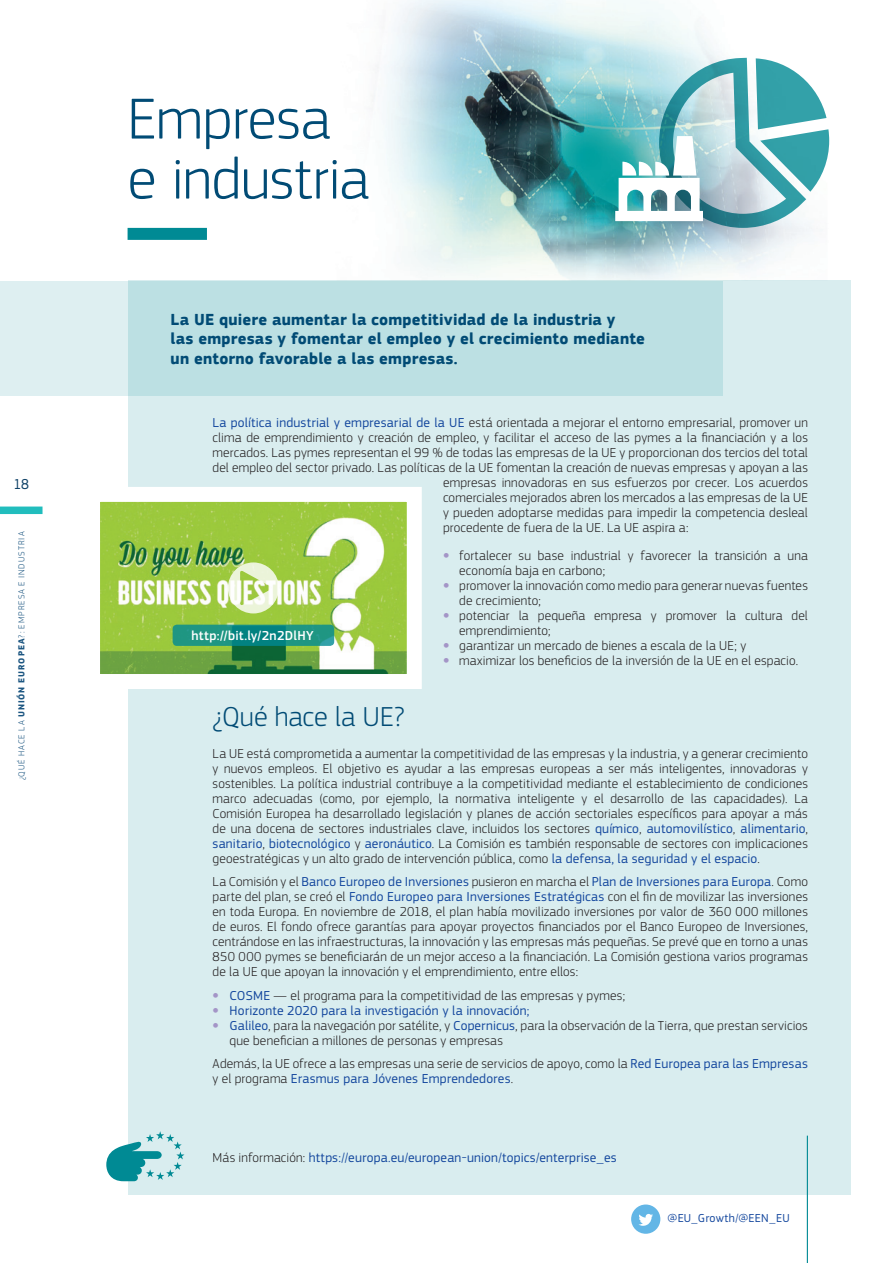
<style>
.page{position:relative;width:893px;height:1263px;background:#fff}
.page>*{position:absolute;margin:0;border:0;box-sizing:border-box;transform-origin:0 0}
.Titre{font:300 60px/60px "EC Square Sans Pro";letter-spacing:-.005em;color:#014b75}
.Sous-titre_texte{font:300 28.5px "EC Square Sans Pro";color:#014b75}
.Introduction{font:700 16.5px/19.5px "EC Square Sans Pro";letter-spacing:.01em;color:#014b75}
.t1{font:15px "EC Square Sans Pro";color:#114368;scale:.95 1}
._02_Texte_KL{font:300 13.5px/15px "EC Square Sans Pro";letter-spacing:.01em;color:#231f20}
._02_Texte_KL-2{font:13.5px "EC Square Sans Pro";letter-spacing:.015em;color:#15489e}
.folio_number{font:500 13.5px "EC Square Sans Pro";letter-spacing:.015em;color:#fff}
._02_Texte_KL-3{font:12px "EC Square Sans Pro";letter-spacing:.02em;color:#15489e}
.t2{font:300 9px "EC Square Sans Pro";letter-spacing:.115em;color:#1c5681}
.s1{font-weight:700}
.s2{font-weight:400;color:#15489e}
.s3{font-size:7.5px;color:#a495c7}
.s4{font-weight:300;font-size:7.5px;color:#a495c7}
.s5{font-weight:300;color:#231f20}
</style>
<div class="page">
<div style="left:128px;top:281px;width:722px;height:914px;background:#d9edef"></div>
<svg style="left:0;top:281px;width:723px;height:114px;background:#c2e2e5"></svg>
<img style="left:313px;top:0;width:516px;height:281px">
<svg style="left:615px;top:58px;width:214px;height:170px"></svg>
<svg style="left:106px;top:1131px;width:78px;height:50px"></svg>
<div style="left:128px;top:228px;width:79px;height:12px;background:#008a94"></div>
<svg style="left:631px;top:1204px;width:29px;height:30px"></svg>
<hr style="left:807px;top:1135px;width:1px;height:128px;background:#008a94">
<svg style="left:100px;top:487px;width:322px;height:202px;background:#b2d27f"></svg>
<svg style="left:228px;top:562px;width:51px;height:51px;background:#d4e6ae"></svg>
<svg style="left:173px;top:625px;width:161px;height:21px;background:#169082"></svg>
<div style="left:0;top:506px;width:43px;height:8px;background:#21bdbd"></div>
<p class="t1" style="left:13px;top:475px;width:18px">18</p>
<p class="t2" style="left:16px;top:780px;width:249px;rotate:-90deg">¿QUÉ HACE LA <span class="s1">UNIÓN EUROPEA</span>?: Empresa e industria</p>
<p class="Titre" style="left:128px;top:88px;width:243px">Empresa e industria</p>
<p class="Introduction" style="left:171px;top:310px;width:476px">La UE quiere aumentar la competitividad de la industria y<br>las empresas y fomentar el empleo y el crecimiento mediante un entorno favorable a las empresas.</p>
<p class="_02_Texte_KL" style="left:213px;top:415px;width:597px"><span class="s2">La política industrial y empresarial de la UE</span> está orientada a mejorar el entorno empresarial, promover un</p>
<p class="_02_Texte_KL" style="left:213px;top:430px;width:597px">clima de emprendimiento y creación de empleo, y facilitar el acceso de las pymes a la financiación y a los</p>
<p class="_02_Texte_KL" style="left:213px;top:445px;width:597px">mercados. Las pymes representan el 99 % de todas las empresas de la UE y proporcionan dos tercios del total</p>
<p class="_02_Texte_KL" style="left:213px;top:460px;width:597px">del empleo del sector privado. Las políticas de la UE fomentan la creación de nuevas empresas y apoyan a las</p>
<p class="_02_Texte_KL" style="left:443px;top:475px;width:366px">empresas innovadoras en sus esfuerzos por crecer. Los acuerdos</p>
<p class="_02_Texte_KL" style="left:443px;top:490px;width:366px">comerciales mejorados abren los mercados a las empresas de la UE</p>
<p class="_02_Texte_KL" style="left:443px;top:505px;width:366px">y pueden adoptarse medidas para impedir la competencia desleal</p>
<p class="_02_Texte_KL" style="left:443px;top:520px;width:247px">procedente de fuera de la UE. La UE aspira a:</p>
<p class="_02_Texte_KL" style="left:459px;top:548px;width:350px;text-indent:-16px"><span class="s3">●</span> fortalecer su base industrial y favorecer la transición a una economía baja en carbono;</p>
<p class="_02_Texte_KL" style="left:459px;top:578px;width:350px;text-indent:-16px"><span class="s3">●</span> promover la innovación como medio para generar nuevas fuentes de crecimiento;</p>
<p class="_02_Texte_KL" style="left:459px;top:608px;width:350px;text-indent:-16px"><span class="s3">●</span> potenciar la pequeña empresa y promover la cultura del emprendimiento;</p>
<p class="_02_Texte_KL" style="left:443px;top:638px;width:305px"><span class="s3">●</span> garantizar un mercado de bienes a escala de la UE; y</p>
<p class="_02_Texte_KL" style="left:443px;top:653px;width:357px"><span class="s3">●</span> maximizar los beneficios de la inversión de la UE en el espacio.</p>
<p class="folio_number" style="left:192px;top:628px;width:124px">http://bit.ly/2n2DlHY</p>
<p class="Sous-titre_texte" style="left:213px;top:700px;width:193px">¿Qué hace la UE?</p>
<p class="_02_Texte_KL" style="left:213px;top:746px;width:597px;text-align:justify">La UE está comprometida a aumentar la competitividad de las empresas y la industria, y a generar crecimiento y nuevos empleos. El objetivo es ayudar a las empresas europeas a ser más inteligentes, innovadoras y sostenibles. La política industrial contribuye a la competitividad mediante el establecimiento de condiciones marco adecuadas (como, por ejemplo, la normativa inteligente y el desarrollo de las capacidades). La Comisión Europea ha desarrollado legislación y planes de acción sectoriales específicos para apoyar a más de una docena de sectores industriales clave, incluidos los sectores <span class="s2">químico</span>, <span class="s2">automovilístico</span>, <span class="s2">alimentario</span>, <span class="s2">sanitario</span>, <span class="s2">biotecnológico</span> y <span class="s2">aeronáutico</span>. La Comisión es también responsable de sectores con implicaciones geoestratégicas y un alto grado de intervención pública, como <span class="s2">la defensa, la seguridad y el espacio</span>.</p>
<p class="_02_Texte_KL" style="left:213px;top:874px;width:597px;text-align:justify">La Comisión y el <span class="s2">Banco Europeo de Inversiones</span> pusieron en marcha el <span class="s2">Plan de Inversiones para Europa</span>. Como parte del plan, se creó el <span class="s2">Fondo Europeo para Inversiones Estratégicas</span> con el fin de movilizar las inversiones en toda Europa. En noviembre de 2018, el plan había movilizado inversiones por valor de 360 000 millones de euros. El fondo ofrece garantías para apoyar proyectos financiados por el Banco Europeo de Inversiones, centrándose en las infraestructuras, la innovación y las empresas más pequeñas. Se prevé que en torno a unas 850 000 pymes se beneficiarán de un mejor acceso a la financiación. La Comisión gestiona varios programas de la UE que apoyan la innovación y el emprendimiento, entre ellos:</p>
<p class="_02_Texte_KL" style="left:213px;top:988px;width:414px"><span class="s3">●</span> <span class="s2">COSME</span> — el programa para la competitividad de las empresas y pymes;</p>
<p class="_02_Texte_KL-2" style="left:213px;top:1002px;width:318px"><span class="s4">●</span> Horizonte 2020 para la investigación y la innovación;</p>
<p class="_02_Texte_KL" style="left:230px;top:1018px;width:580px;text-indent:-17px"><span class="s3">●</span> <span class="s2">Galileo</span>, para la navegación por satélite, y <span class="s2">Copernicus</span>, para la observación de la Tierra, que prestan servicios que benefician a millones de personas y empresas</p>
<p class="_02_Texte_KL" style="left:213px;top:1056px;width:597px">Además, la UE ofrece a las empresas una serie de servicios de apoyo, como la <span class="s2">Red Europea para las Empresas </span>y el programa <span class="s2">Erasmus para Jóvenes Emprendedores</span>.</p>
<p class="_02_Texte_KL-2" style="left:213px;top:1149px;width:406px"><span class="s5">Más información:</span> https://europa.eu/european-union/topics/enterprise_es</p>
<p class="_02_Texte_KL-3" style="left:668px;top:1211px;width:124px">@EU_Growth/@EEN_EU</p>
</div>
